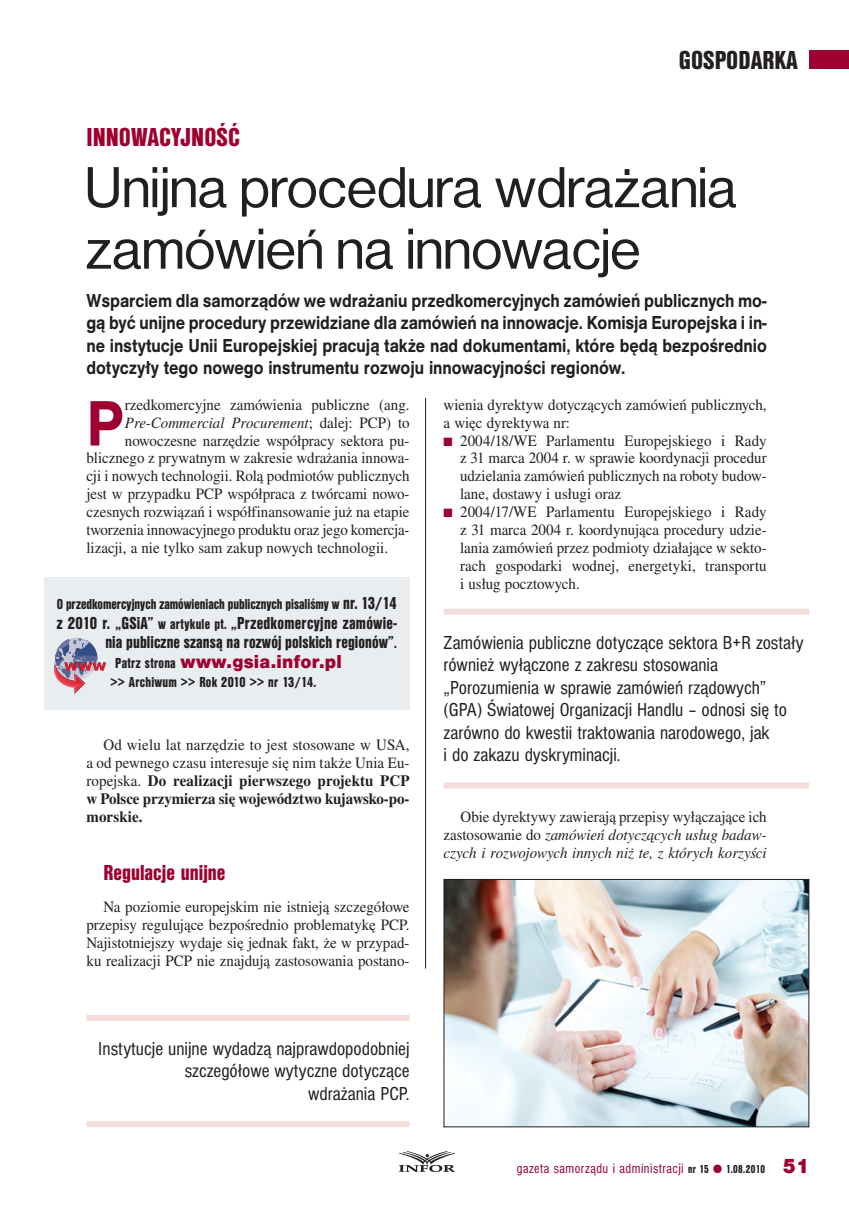
<style>
.page{position:relative;width:849px;height:1211px;background:#fff}
.page>*{position:absolute;margin:0;border:0;box-sizing:border-box;transform-origin:0 0}
.t1{font:500 66.45px "Nimbus San No 5 TEE";color:#9e0031;scale:.95 1}
.t2{font:60px/61.5px "Nimbus San PEE";letter-spacing:.025em;color:#231f20}
.t3{font:27px "Nimbus San DEE Blac Cond";color:#9e0031}
.t4{font:27px "Nimbus San DEE Blac Cond";color:#231f20}
.t5{font:22.5px "Nimbus San DEE Blac Cond";color:#9e0031}
.t6{font:condensed 19.5px/22.5px "Nimbus San DEE";color:#231f20}
.t7{font:500 19.5px/22.5px "Nimbus San No 5 TEE";color:#231f20;text-align:justify;scale:.9 1}
.t8{font:19.5px "Nimbus San DEE Blac";letter-spacing:.015em;color:#9e0031;scale:.95 1}
.t9{font:18px/19.5px "Nimbus San DEE Blac Cond";letter-spacing:.005em;color:#231f20;text-align:right;scale:.95 1}
.t10{font:15.75px/18px "Nimbus Rom No 9 LEE";color:#231f20;text-align:justify;scale:.95 1}
.t11{font:italic 15.75px/18px "Nimbus Rom No 9 LEE";color:#231f20;text-align:justify;scale:.95 1}
.t12{font:15px "Nimbus San DEE Blac Cond";color:#231f20;scale:.95 1}
.t13{font:condensed 14.25px "Nimbus San DEE";letter-spacing:.035em;color:#9e0031;scale:.95 1}
.s1{font-style:normal}
.s2{font-size:18px}
.s3{font-size:15px}
.s4{font-family:"Nimbus San DEE Blac Cond";font-size:15px;color:#231f20}
.s5{font-weight:500}
.s6{color:#9e0031}
.s7{font-family:"Nimbus San DEE Blac Cond";font-stretch:normal;font-size:12px;color:#231f20}
.s8{font-family:"Nimbus San DEE Blac";font-stretch:normal;font-size:21px}
</style>
<div class="page">
<img style="left:399px;top:1151px;width:55px;height:20px">
<hr style="left:425px;top:398px;width:1px;height:570px;background:#231f20">
<div style="left:809px;top:51px;width:40px;height:18px;background:#9e0031"></div>
<div style="left:444px;top:608px;width:365px;height:6px;background:#f2ddda"></div>
<div style="left:444px;top:782px;width:365px;height:6px;background:#f2ddda"></div>
<div style="left:44px;top:577px;width:366px;height:133px;background:#e9edf0"></div>
<svg style="left:54px;top:637px;width:52px;height:57px"></svg>
<img style="left:446px;top:881px;width:361px;height:244px">
<div style="left:444px;top:879px;width:365px;height:248px;border:1px solid #231f20"></div>
<div style="left:86px;top:1014px;width:324px;height:6px;background:#f2ddda"></div>
<div style="left:86px;top:1121px;width:324px;height:6px;background:#f2ddda"></div>
<h3 class="t4" style="left:679px;top:50px;width:121px">GOSPODARKA</h3>
<h3 class="t3" style="left:86px;top:127px;width:155px">INNOWACYJNOŚĆ</h3>
<h2 class="t2" style="left:86px;top:161px;width:651px">Unijna procedura wdrażania zamówień na innowacje</h2>
<p class="t7" style="left:86px;top:290px;width:758px">Wsparciem dla samorządów we wdrażaniu przedkomercyjnych zamówień publicznych mo&shy;gą być unijne procedury przewidziane dla zamówień na innowacje. Komisja Europejska i in&shy;ne instytucje Unii Europejskiej pracują także nad dokumentami, które będą bezpośrednio dotyczyły tego nowego instrumentu rozwoju innowacyjności regionów.</p>
<h1 class="t1" style="left:86px;top:399px;width:41px">P</h1>
<p class="t10" style="left:125px;top:397px;width:301px">rzedkomercyjne zamówienia publiczne (ang.</p>
<p class="t11" style="left:125px;top:415px;width:301px">Pre-Commercial Procurement<span class="s1">; dalej: PCP) to</span></p>
<p class="t10" style="left:125px;top:432px;width:301px">nowoczesne narzędzie współpracy sektora pu-</p>
<p class="t10" style="left:86px;top:450px;width:342px">blicznego z prywatnym w zakresie wdrażania innowa-</p>
<p class="t10" style="left:86px;top:468px;width:342px">cji i nowych technologii. Rolą podmiotów publicznych</p>
<p class="t10" style="left:86px;top:486px;width:342px">jest w przypadku PCP współpraca z twórcami nowo-</p>
<p class="t10" style="left:86px;top:504px;width:342px">czesnych rozwiązań i współfinansowanie już na etapie</p>
<p class="t10" style="left:86px;top:522px;width:342px">tworzenia innowacyjnego produktu oraz jego komercja-</p>
<p class="t10" style="left:86px;top:540px;width:319px">lizacji, a nie tylko sam zakup nowych technologii.</p>
<p class="t12" style="left:57px;top:598px;width:360px">O przedkomercyjnych zamówieniach publicznych pisaliśmy w <span class="s2">nr. 13/14</span></p>
<p class="t9" style="left:57px;top:613px;width:360px">z 2010 r. „GSiA” <span class="s3">w artykule pt.</span> „Przedkomercyjne zamówie&shy;nia publiczne szansą na rozwój polskich regionów”<span class="s3">.</span></p>
<p class="t8" style="left:115px;top:654px;width:240px"><span class="s4">Patrz strona</span> www.gsia.infor.pl</p>
<p class="t12" style="left:110px;top:676px;width:218px">&gt;&gt; Archiwum &gt;&gt; Rok 2010 &gt;&gt; nr 13/14.</p>
<p class="t10" style="left:86px;top:737px;width:342px;text-indent:17px">Od wielu lat narzędzie to jest stosowane w USA, a od pewnego czasu interesuje się nim także Unia Eu&shy;ropejska. <span class="s5">Do realizacji pierwszego projektu PCP w Polsce przymierza się województwo kujawsko-po&shy;morskie.</span></p>
<h3 class="t5" style="left:103px;top:865px;width:124px">Regulacje unijne</h3>
<p class="t10" style="left:86px;top:899px;width:342px;text-indent:17px">Na poziomie europejskim nie istnieją szczegółowe przepisy regulujące bezpośrednio problematykę PCP.<br>Najistotniejszy wydaje się jednak fakt, że w przypad&shy;ku realizacji PCP nie znajdują zastosowania postano-</p>
<p class="t6" style="left:98px;top:1038px;width:313px;text-align:right">Instytucje unijne wydadzą najprawdopodobniej szczegółowe wytyczne dotyczące<br>wdrażania PCP.</p>
<p class="t10" style="left:444px;top:397px;width:342px">wienia dyrektyw dotyczących zamówień publicznych, a więc dyrektywa nr:</p>
<p class="t10" style="left:460px;top:432px;width:324px;text-indent:-16px"><span class="s6">■</span> 2004/18/WE Parlamentu Europejskiego i Rady z 31 marca 2004 r. w sprawie koordynacji procedur udzielania zamówień publicznych na roboty budow&shy;lane, dostawy i usługi oraz</p>
<p class="t10" style="left:460px;top:504px;width:324px;text-indent:-16px"><span class="s6">■</span> 2004/17/WE Parlamentu Europejskiego i Rady z 31 marca 2004 r. koordynująca procedury udzie&shy;lania zamówień przez podmioty działające w sekto&shy;rach gospodarki wodnej, energetyki, transportu i usług pocztowych.</p>
<p class="t6" style="left:444px;top:632px;width:362px">Zamówienia publiczne dotyczące sektora B+R zostały również wyłączone z zakresu stosowania „Porozumienia w sprawie zamówień rządowych” (GPA) Światowej Organizacji Handlu – odnosi się to zarówno do kwestii traktowania narodowego, jak<br>i do zakazu dyskryminacji.</p>
<p class="t11" style="left:444px;top:809px;width:342px;text-indent:17px"><span class="s1">Obie dyrektywy zawierają przepisy wyłączające ich zastosowanie do</span> zamówień dotyczących usług badaw&shy;czych i rozwojowych innych niż te, z których korzyści</p>
<p class="t13" style="left:517px;top:1162px;width:309px">gazeta samorządu i administracji <span class="s7">nr 15</span> ● <span class="s7">1.08.2010</span> <span class="s8">51</span></p>
</div>
